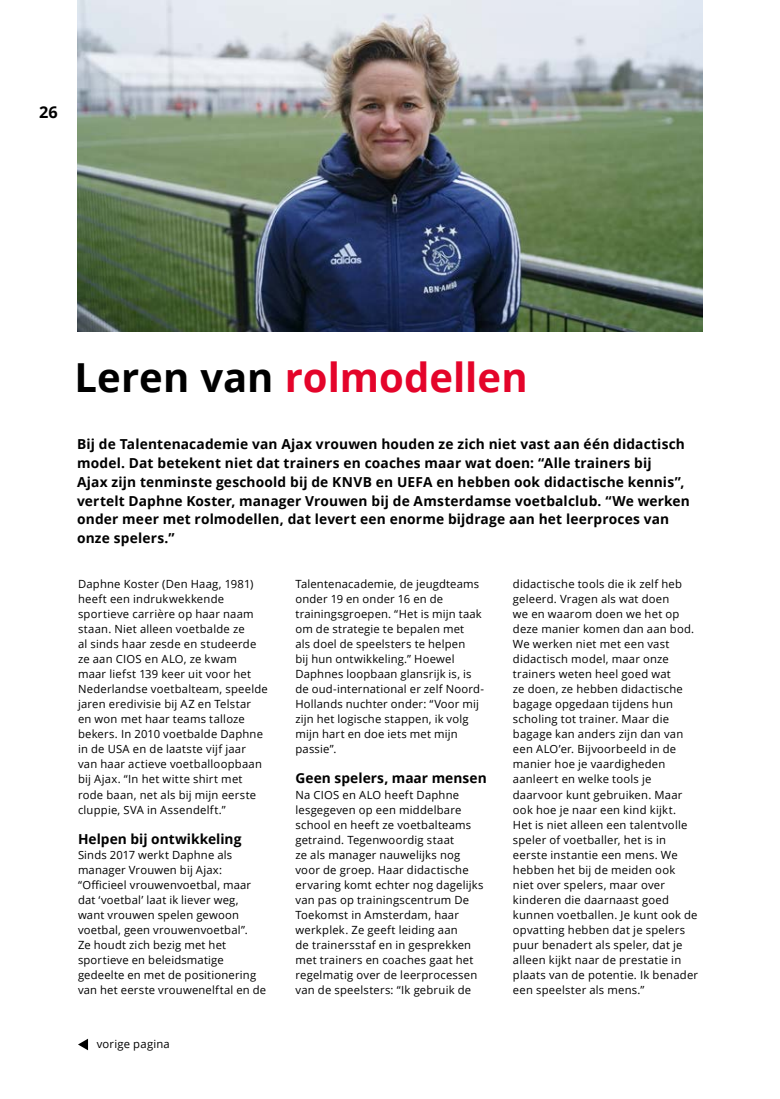
<style>
.page{position:relative;width:780px;height:1099px;background:#fff}
.page>*{position:absolute;margin:0;border:0;box-sizing:border-box;transform-origin:0 0}
.kop{font:700 40px "Open Sans";color:#e4042a}
.t1{font:700 16.25px "Open Sans";color:#000}
.intro{font:700 13.75px/18.8px "Open Sans";letter-spacing:.01em;color:#000}
.tussenkopje{font:700 13.75px "Open Sans";letter-spacing:.005em;color:#000}
.plat{font:11.25px/15px "Open Sans";letter-spacing:.02em;color:#000}
.s1{color:#000}
</style>
<div class="page">
<img style="left:78px;top:0;width:624px;height:331px">
<svg style="left:78px;top:1038px;width:10px;height:12px"></svg>
<h2 class="t1" style="left:39px;top:100px;width:20px">26</h2>
<p class="kop" style="left:74px;top:349px;width:454px"><span class="s1">Leren van</span> rolmodellen</p>
<p class="intro" style="left:77px;top:434px;width:614px">Bij de Talentenacademie van Ajax vrouwen houden ze zich niet vast aan één didactisch model. Dat betekent niet dat trainers en coaches maar wat doen: “Alle trainers bij<br>Ajax zijn tenminste geschoold bij de KNVB en UEFA en hebben ook didactische kennis”, vertelt Daphne Koster, manager Vrouwen bij de Amsterdamse voetbalclub. “We werken onder meer met rolmodellen, dat levert een enorme bijdrage aan het leerproces van onze spelers.”</p>
<p class="plat" style="left:78px;top:575px;width:191px">Daphne Koster (Den Haag, 1981) heeft een indrukwekkende sportieve carrière op haar naam staan. Niet alleen voetbalde ze<br>al sinds haar zesde en studeerde ze aan CIOS en ALO, ze kwam maar liefst 139 keer uit voor het<br>Nederlandse voetbalteam, speelde jaren eredivisie bij AZ en Telstar<br>en won met haar teams talloze bekers. In 2010 voetbalde Daphne in de USA en de laatste vijf jaar van haar actieve voetballoopbaan bij Ajax. “In het witte shirt met rode baan, net als bij mijn eerste cluppie, SVA in Assendelft.”</p>
<p class="tussenkopje" style="left:78px;top:829px;width:165px">Helpen bij ontwikkeling</p>
<p class="plat" style="left:78px;top:846px;width:190px">Sinds 2017 werkt Daphne als manager Vrouwen bij Ajax: “Officieel vrouwenvoetbal, maar dat ‘voetbal’ laat ik liever weg, want vrouwen spelen gewoon voetbal, geen vrouwenvoetbal”.<br>Ze houdt zich bezig met het sportieve en beleidsmatige gedeelte en met de positionering van het eerste vrouwenelftal en de</p>
<p class="plat" style="left:97px;top:1036px;width:75px">vorige pagina</p>
<p class="plat" style="left:295px;top:575px;width:190px">Talentenacademie, de jeugdteams onder 19 en onder 16 en de trainingsgroepen. “Het is mijn taak om de strategie te bepalen met<br>als doel de speelsters te helpen<br>bij hun ontwikkeling.” Hoewel<br>Daphnes loopbaan glansrijk is, is de oud-international er zelf Noord-<br>Hollands nuchter onder: “Voor mij zijn het logische stappen, ik volg mijn hart en doe iets met mijn passie”.</p>
<p class="tussenkopje" style="left:295px;top:768px;width:193px">Geen spelers, maar mensen</p>
<p class="plat" style="left:295px;top:786px;width:190px">Na CIOS en ALO heeft Daphne lesgegeven op een middelbare school en heeft ze voetbalteams getraind. Tegenwoordig staat<br>ze als manager nauwelijks nog voor de groep. Haar didactische ervaring komt echter nog dagelijks van pas op trainingscentrum De<br>Toekomst in Amsterdam, haar werkplek. Ze geeft leiding aan<br>de trainersstaf en in gesprekken met trainers en coaches gaat het regelmatig over de leerprocessen van de speelsters: “Ik gebruik de</p>
<p class="plat" style="left:513px;top:575px;width:187px">didactische tools die ik zelf heb geleerd. Vragen als wat doen<br>we en waarom doen we het op deze manier komen dan aan bod.<br>We werken niet met een vast didactisch model, maar onze trainers weten heel goed wat<br>ze doen, ze hebben didactische bagage opgedaan tijdens hun scholing tot trainer. Maar die bagage kan anders zijn dan van een ALO’er. Bijvoorbeeld in de manier hoe je vaardigheden aanleert en welke tools je daarvoor kunt gebruiken. Maar ook hoe je naar een kind kijkt.<br>Het is niet alleen een talentvolle speler of voetballer, het is in eerste instantie een mens. We hebben het bij de meiden ook niet over spelers, maar over kinderen die daarnaast goed kunnen voetballen. Je kunt ook de opvatting hebben dat je spelers puur benadert als speler, dat je alleen kijkt naar de prestatie in plaats van de potentie. Ik benader een speelster als mens.”</p>
</div>
